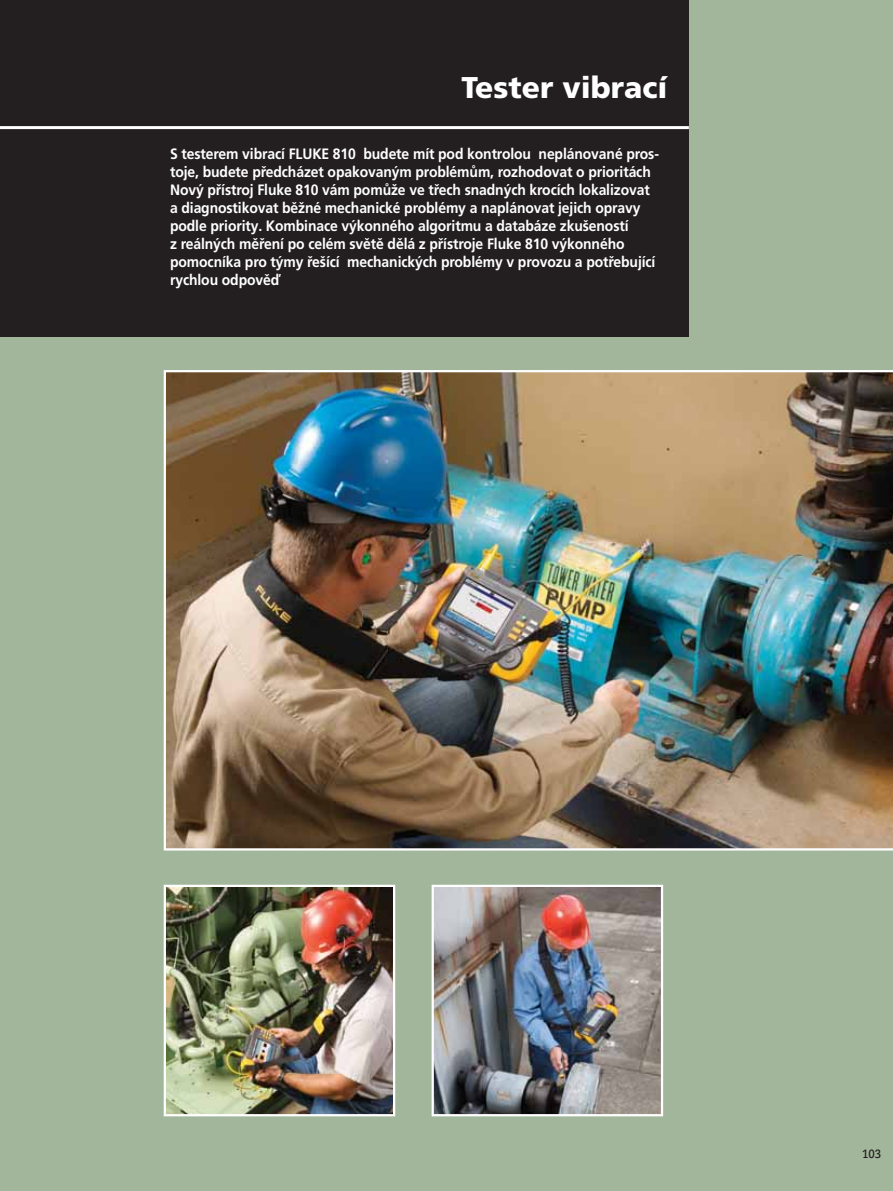
<style>
.page{position:relative;width:893px;height:1191px;background:#fff}
.page>*{position:absolute;margin:0;border:0;box-sizing:border-box;transform-origin:0 0}
.t1{font:900 30px "Frutiger LT Pro";color:#fff}
.t2{font:700 15px/18px "Frutiger LT Pro";letter-spacing:-.01em;color:#fff;scale:.93 1}
.t3{font:700 12px "Caecilia LT Std";color:#231f20;scale:.9 1}
</style>
<div class="page">
<div style="left:0;top:0;width:893px;height:1190px;background:#a1b69a"></div>
<img style="left:164px;top:370px;width:729px;height:480px">
<img style="left:167px;top:887px;width:225px;height:226px">
<div style="left:164px;top:884px;width:231px;height:232px;border:2px solid #fff"></div>
<img style="left:435px;top:887px;width:225px;height:226px">
<div style="left:432px;top:884px;width:231px;height:232px;border:2px solid #fff"></div>
<div style="left:0;top:0;width:689px;height:336px;background:#231f20"></div>
<hr style="left:0;top:126px;width:689px;height:3px;background:#fff">
<h1 class="t1" style="left:461px;top:76px;width:208px">Tester vibrací</h1>
<p class="t2" style="left:170px;top:147px;width:527px">S testerem vibrací FLUKE 810 budete mít pod kontrolou neplánované pros&shy;toje, budete předcházet opakovaným problémům, rozhodovat o prioritách Nový přístroj Fluke 810 vám pomůže ve třech snadných krocích lokalizovat a diagnostikovat běžné mechanické problémy a naplánovat jejich opravy podle priority. Kombinace výkonného algoritmu a databáze zkušeností<br>z reálných měření po celém světě dělá z přístroje Fluke 810 výkonného pomocníka pro týmy řešící mechanických problémy v provozu a potřebující rychlou odpověď</p>
<p class="t3" style="left:862px;top:1146px;width:23px">103</p>
</div>
